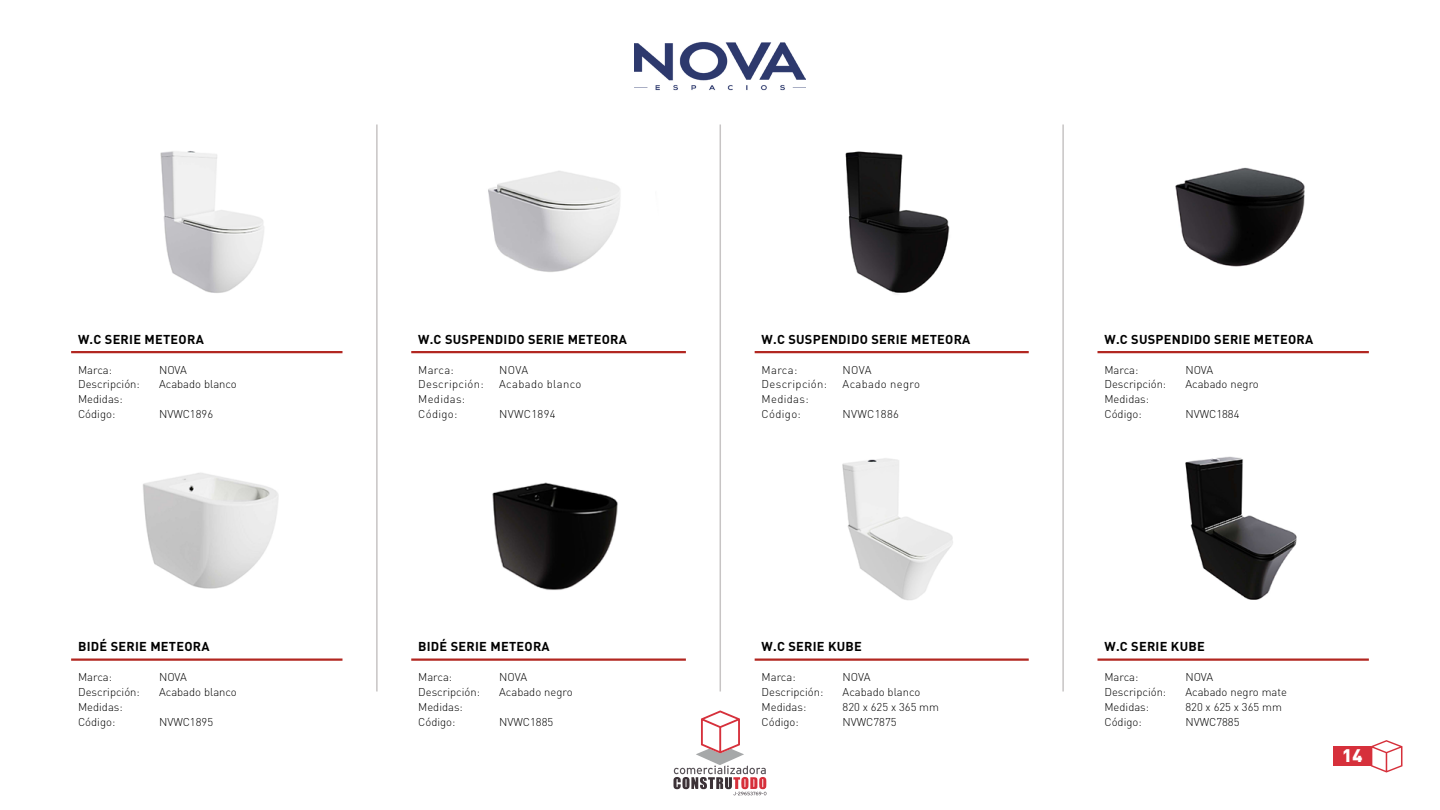
<style>
.page{position:relative;width:1440px;height:810px;background:#fff}
.page>*{position:absolute;margin:0;border:0;box-sizing:border-box;transform-origin:0 0}
.t1{font:900 18px "DIN Pro";color:#fff}
.t2{font:700 12.75px "DIN Pro";letter-spacing:.02em;color:#000}
.t3{font:300 11.25px/15px "DIN Pro";color:#000}
.t4{font:300 11.25px/15px "DIN Pro";letter-spacing:.03em;color:#000}
</style>
<div class="page">
<svg style="left:1371px;top:740px;width:32px;height:32px"></svg>
<svg style="left:674px;top:710px;width:93px;height:86px"></svg>
<hr style="left:376px;top:124px;width:2px;height:568px;background:#c7c4c4">
<hr style="left:720px;top:124px;width:1px;height:568px;background:#c7c4c4">
<hr style="left:1062px;top:124px;width:2px;height:568px;background:#c7c4c4">
<img style="left:634px;top:41px;width:172px;height:50px">
<hr style="left:71px;top:351px;width:271px;height:2px;background:#b22721">
<hr style="left:71px;top:658px;width:271px;height:3px;background:#b22721">
<hr style="left:411px;top:351px;width:275px;height:2px;background:#b22721">
<hr style="left:411px;top:658px;width:275px;height:3px;background:#b22721">
<hr style="left:755px;top:351px;width:274px;height:2px;background:#b22721">
<hr style="left:755px;top:658px;width:274px;height:3px;background:#b22721">
<hr style="left:1097px;top:351px;width:272px;height:2px;background:#b22721">
<hr style="left:1097px;top:658px;width:272px;height:3px;background:#b22721">
<div style="left:1334px;top:747px;width:37px;height:19px;background:#d6303b"></div>
<img style="left:160px;top:151px;width:104px;height:142px">
<img style="left:488px;top:171px;width:132px;height:101px">
<img style="left:845px;top:151px;width:105px;height:144px">
<img style="left:1175px;top:167px;width:130px;height:100px">
<img style="left:143px;top:472px;width:136px;height:117px">
<img style="left:492px;top:482px;width:126px;height:108px">
<img style="left:842px;top:458px;width:111px;height:142px">
<img style="left:1185px;top:456px;width:112px;height:144px">
<p class="t2" style="left:78px;top:330px;width:127px">W.C SERIE METEORA</p>
<p class="t2" style="left:418px;top:330px;width:210px">W.C SUSPENDIDO SERIE METEORA</p>
<p class="t2" style="left:762px;top:330px;width:210px">W.C SUSPENDIDO SERIE METEORA</p>
<p class="t2" style="left:1104px;top:330px;width:210px">W.C SUSPENDIDO SERIE METEORA</p>
<p class="t3" style="left:78px;top:361px;width:36px">Marca:</p>
<p class="t3" style="left:159px;top:361px;width:29px">NOVA</p>
<p class="t3" style="left:78px;top:376px;width:63px">Descripción:</p>
<p class="t3" style="left:159px;top:376px;width:79px">Acabado blanco</p>
<p class="t3" style="left:78px;top:391px;width:46px">Medidas:<br>Código:</p>
<p class="t3" style="left:159px;top:406px;width:56px">NVWC1896</p>
<p class="t3" style="left:418px;top:361px;width:37px">Marca:</p>
<p class="t3" style="left:499px;top:361px;width:30px">NOVA</p>
<p class="t4" style="left:418px;top:376px;width:67px">Descripción:</p>
<p class="t4" style="left:499px;top:376px;width:84px">Acabado blanco</p>
<p class="t4" style="left:418px;top:391px;width:49px">Medidas:<br>Código:</p>
<p class="t4" style="left:499px;top:406px;width:58px">NVWC1894</p>
<p class="t3" style="left:762px;top:361px;width:37px">Marca:</p>
<p class="t3" style="left:843px;top:361px;width:30px">NOVA</p>
<p class="t4" style="left:762px;top:376px;width:67px">Descripción:</p>
<p class="t4" style="left:843px;top:376px;width:79px">Acabado negro</p>
<p class="t4" style="left:762px;top:391px;width:49px">Medidas:<br>Código:</p>
<p class="t4" style="left:843px;top:406px;width:58px">NVWC1886</p>
<p class="t3" style="left:1104px;top:361px;width:36px">Marca:</p>
<p class="t3" style="left:1185px;top:361px;width:29px">NOVA</p>
<p class="t3" style="left:1104px;top:376px;width:63px">Descripción:</p>
<p class="t3" style="left:1185px;top:376px;width:75px">Acabado negro</p>
<p class="t3" style="left:1104px;top:391px;width:46px">Medidas:<br>Código:</p>
<p class="t3" style="left:1185px;top:406px;width:56px">NVWC1884</p>
<p class="t2" style="left:78px;top:638px;width:133px">BIDÉ SERIE METEORA</p>
<p class="t2" style="left:418px;top:638px;width:133px">BIDÉ SERIE METEORA</p>
<p class="t2" style="left:762px;top:638px;width:102px">W.C SERIE KUBE</p>
<p class="t2" style="left:1104px;top:638px;width:102px">W.C SERIE KUBE</p>
<p class="t3" style="left:78px;top:669px;width:36px">Marca:</p>
<p class="t3" style="left:159px;top:669px;width:29px">NOVA</p>
<p class="t3" style="left:78px;top:684px;width:63px">Descripción:</p>
<p class="t3" style="left:159px;top:684px;width:79px">Acabado blanco</p>
<p class="t3" style="left:78px;top:699px;width:46px">Medidas:<br>Código:</p>
<p class="t3" style="left:159px;top:714px;width:56px">NVWC1895</p>
<p class="t3" style="left:418px;top:669px;width:36px">Marca:</p>
<p class="t3" style="left:499px;top:669px;width:29px">NOVA</p>
<p class="t3" style="left:418px;top:684px;width:63px">Descripción:</p>
<p class="t3" style="left:499px;top:684px;width:75px">Acabado negro</p>
<p class="t3" style="left:418px;top:699px;width:46px">Medidas:<br>Código:</p>
<p class="t3" style="left:499px;top:714px;width:56px">NVWC1885</p>
<p class="t3" style="left:762px;top:669px;width:36px">Marca:</p>
<p class="t3" style="left:843px;top:669px;width:29px">NOVA</p>
<p class="t3" style="left:762px;top:684px;width:63px">Descripción:</p>
<p class="t3" style="left:843px;top:684px;width:79px">Acabado blanco</p>
<p class="t3" style="left:762px;top:699px;width:46px">Medidas:</p>
<p class="t3" style="left:843px;top:699px;width:98px">820 x 625 x 365 mm</p>
<p class="t3" style="left:762px;top:714px;width:39px">Código:</p>
<p class="t3" style="left:843px;top:714px;width:56px">NVWC7875</p>
<p class="t3" style="left:1104px;top:669px;width:36px">Marca:</p>
<p class="t3" style="left:1185px;top:669px;width:29px">NOVA</p>
<p class="t3" style="left:1104px;top:684px;width:63px">Descripción:</p>
<p class="t3" style="left:1185px;top:684px;width:103px">Acabado negro mate</p>
<p class="t3" style="left:1104px;top:699px;width:46px">Medidas:</p>
<p class="t3" style="left:1185px;top:699px;width:98px">820 x 625 x 365 mm</p>
<p class="t3" style="left:1104px;top:714px;width:39px">Código:</p>
<p class="t3" style="left:1185px;top:714px;width:56px">NVWC7885</p>
<h1 class="t1" style="left:1342px;top:743px;width:22px">14</h1>
</div>
